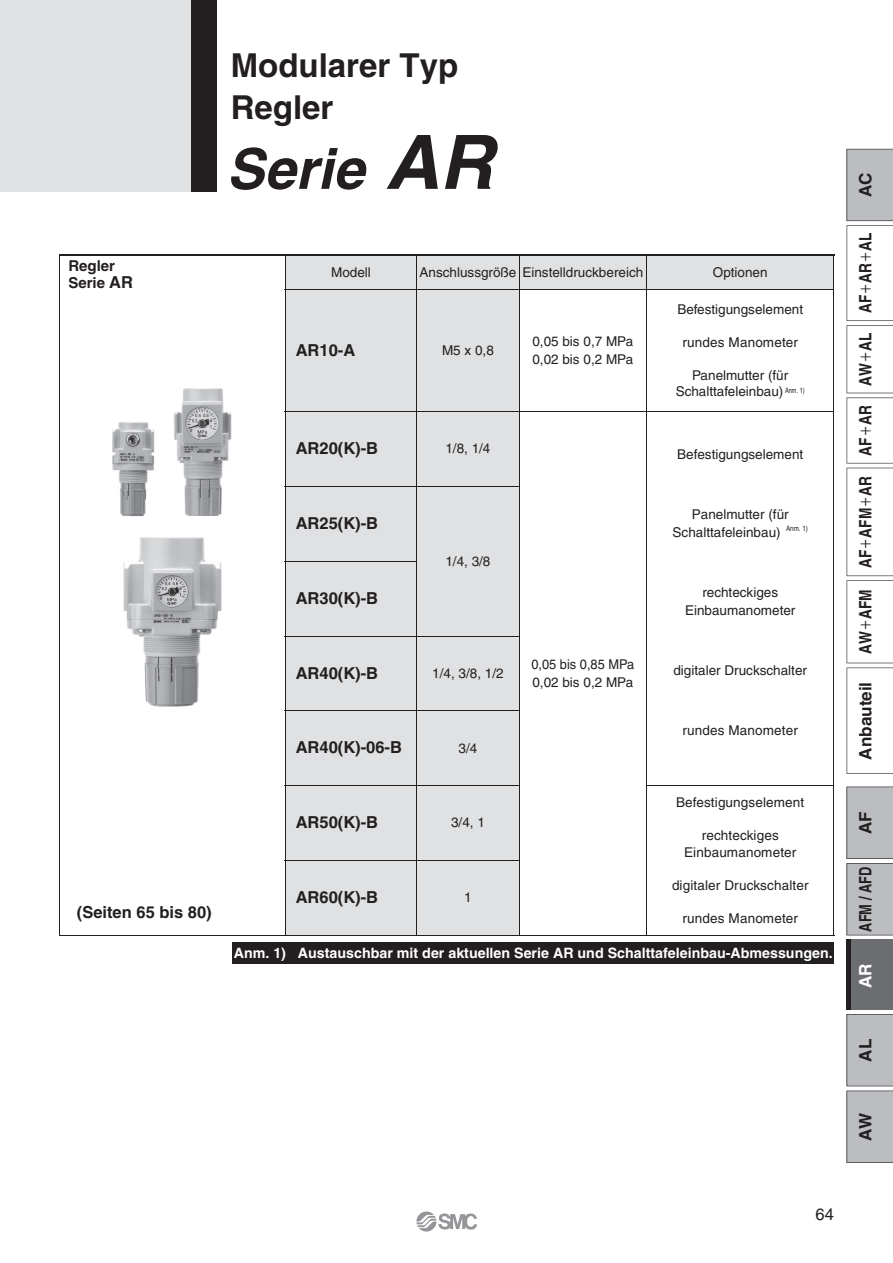
<style>
.page{position:relative;width:893px;height:1263px;background:#fff}
.page>*{position:absolute;margin:0;border:0;box-sizing:border-box;transform-origin:0 0}
.t1{font:italic 700 56.25px "Helvetica";color:#231f20}
.t2{font:700 33px/42px "Helvetica";color:#231f20}
.t3{font:700 17.1px "Helvetica";color:#231f20;scale:.8 1}
.t4{font:700 17.1px "Helvetica";color:#231f20}
.t5{font:700 17.1px "Helvetica";color:#231f20;scale:.75 1}
.t6{font:700 17.1px "Helvetica";color:#fff}
.t7{font:700 16.5px "Helvetica";color:#231f20}
.t8{font:16.5px "Helvetica";color:#231f20}
.t9{font:700 15px/17.2px "Helvetica";color:#231f20}
.t10{font:700 14.25px "Helvetica";color:#fff}
.t11{font:13.5px/18px "Helvetica";color:#231f20;text-align:center}
.t12{font:13.5px/18px "Helvetica";color:#231f20;scale:.95 1}
.s1{font-size:75px}
.s2{font-size:16.5px}
</style>
<div class="page">
<svg style="left:416px;top:1212px;width:61px;height:20px"></svg>
<img style="left:174px;top:389px;width:58px;height:127px">
<img style="left:123px;top:537px;width:99px;height:170px">
<img style="left:112px;top:422px;width:43px;height:95px">
<svg style="left:286px;top:256px;width:547px;height:679px"></svg>
<hr style="left:59px;top:935px;width:226px;height:1px;background:#231f20">
<hr style="left:285px;top:254px;width:132px;height:2px;background:#231f20">
<hr style="left:416px;top:256px;width:1px;height:34px;background:#231f20">
<hr style="left:417px;top:254px;width:102px;height:2px;background:#231f20">
<hr style="left:518px;top:256px;width:1px;height:34px;background:#231f20">
<hr style="left:646px;top:256px;width:1px;height:34px;background:#231f20">
<hr style="left:519px;top:254px;width:315px;height:2px;background:#231f20">
<hr style="left:285px;top:290px;width:132px;height:1px;background:#231f20">
<hr style="left:285px;top:411px;width:132px;height:1px;background:#231f20">
<hr style="left:416px;top:290px;width:1px;height:121px;background:#231f20">
<hr style="left:416px;top:412px;width:1px;height:74px;background:#231f20">
<hr style="left:417px;top:290px;width:102px;height:1px;background:#231f20">
<hr style="left:417px;top:411px;width:102px;height:1px;background:#231f20">
<hr style="left:285px;top:486px;width:132px;height:1px;background:#231f20">
<hr style="left:285px;top:561px;width:132px;height:1px;background:#231f20">
<hr style="left:285px;top:636px;width:132px;height:1px;background:#231f20">
<hr style="left:416px;top:637px;width:1px;height:73px;background:#231f20">
<hr style="left:285px;top:710px;width:132px;height:1px;background:#231f20">
<hr style="left:416px;top:711px;width:1px;height:74px;background:#231f20">
<hr style="left:416px;top:786px;width:1px;height:74px;background:#231f20">
<hr style="left:416px;top:861px;width:1px;height:74px;background:#231f20">
<hr style="left:417px;top:710px;width:102px;height:1px;background:#231f20">
<hr style="left:417px;top:486px;width:102px;height:1px;background:#231f20">
<hr style="left:416px;top:487px;width:1px;height:74px;background:#231f20">
<hr style="left:416px;top:562px;width:1px;height:74px;background:#231f20">
<hr style="left:417px;top:636px;width:102px;height:1px;background:#231f20">
<hr style="left:519px;top:290px;width:127px;height:1px;background:#231f20">
<hr style="left:518px;top:290px;width:1px;height:121px;background:#231f20">
<hr style="left:833px;top:256px;width:1px;height:34px;background:#231f20">
<hr style="left:285px;top:785px;width:132px;height:1px;background:#231f20">
<hr style="left:285px;top:860px;width:132px;height:1px;background:#231f20">
<hr style="left:417px;top:785px;width:102px;height:1px;background:#231f20">
<hr style="left:417px;top:860px;width:102px;height:1px;background:#231f20">
<hr style="left:646px;top:290px;width:188px;height:1px;background:#231f20">
<hr style="left:646px;top:290px;width:1px;height:121px;background:#231f20">
<hr style="left:833px;top:290px;width:1px;height:121px;background:#231f20">
<hr style="left:519px;top:411px;width:127px;height:1px;background:#231f20">
<hr style="left:518px;top:412px;width:1px;height:74px;background:#231f20">
<hr style="left:518px;top:487px;width:1px;height:149px;background:#231f20">
<hr style="left:518px;top:637px;width:1px;height:73px;background:#231f20">
<hr style="left:518px;top:711px;width:1px;height:74px;background:#231f20">
<hr style="left:518px;top:786px;width:1px;height:74px;background:#231f20">
<hr style="left:518px;top:861px;width:1px;height:74px;background:#231f20">
<hr style="left:59px;top:254px;width:226px;height:2px;background:#231f20">
<hr style="left:59px;top:256px;width:1px;height:34px;background:#231f20">
<hr style="left:285px;top:256px;width:1px;height:34px;background:#231f20">
<hr style="left:59px;top:290px;width:1px;height:122px;background:#231f20">
<hr style="left:285px;top:290px;width:1px;height:121px;background:#231f20">
<hr style="left:59px;top:412px;width:1px;height:74px;background:#231f20">
<hr style="left:285px;top:412px;width:1px;height:74px;background:#231f20">
<hr style="left:59px;top:486px;width:1px;height:75px;background:#231f20">
<hr style="left:285px;top:487px;width:1px;height:74px;background:#231f20">
<hr style="left:59px;top:561px;width:1px;height:75px;background:#231f20">
<hr style="left:285px;top:562px;width:1px;height:74px;background:#231f20">
<hr style="left:59px;top:636px;width:1px;height:75px;background:#231f20">
<hr style="left:285px;top:637px;width:1px;height:73px;background:#231f20">
<hr style="left:59px;top:711px;width:1px;height:75px;background:#231f20">
<hr style="left:285px;top:711px;width:1px;height:74px;background:#231f20">
<hr style="left:59px;top:786px;width:1px;height:75px;background:#231f20">
<hr style="left:285px;top:786px;width:1px;height:74px;background:#231f20">
<hr style="left:59px;top:861px;width:1px;height:74px;background:#231f20">
<hr style="left:285px;top:861px;width:1px;height:74px;background:#231f20">
<hr style="left:646px;top:411px;width:188px;height:1px;background:#231f20">
<hr style="left:646px;top:412px;width:1px;height:74px;background:#231f20">
<hr style="left:833px;top:412px;width:1px;height:74px;background:#231f20">
<hr style="left:646px;top:486px;width:1px;height:75px;background:#231f20">
<hr style="left:833px;top:486px;width:1px;height:75px;background:#231f20">
<hr style="left:646px;top:561px;width:1px;height:75px;background:#231f20">
<hr style="left:833px;top:561px;width:1px;height:75px;background:#231f20">
<hr style="left:646px;top:636px;width:1px;height:75px;background:#231f20">
<hr style="left:833px;top:636px;width:1px;height:75px;background:#231f20">
<hr style="left:646px;top:711px;width:1px;height:74px;background:#231f20">
<hr style="left:833px;top:711px;width:1px;height:74px;background:#231f20">
<hr style="left:646px;top:785px;width:188px;height:1px;background:#231f20">
<hr style="left:646px;top:786px;width:1px;height:75px;background:#231f20">
<hr style="left:833px;top:786px;width:1px;height:75px;background:#231f20">
<hr style="left:646px;top:861px;width:1px;height:74px;background:#231f20">
<hr style="left:833px;top:861px;width:1px;height:74px;background:#231f20">
<hr style="left:519px;top:935px;width:315px;height:1px;background:#231f20">
<hr style="left:285px;top:935px;width:234px;height:1px;background:#231f20">
<div style="left:232px;top:942px;width:601px;height:22px;background:#231f20"></div>
<div style="left:0;top:0;width:191px;height:191px;background:#e0e1e3"></div>
<div style="left:191px;top:0;width:26px;height:191px;background:#231f20"></div>
<svg style="left:846px;top:787px;width:46px;height:148px"></svg>
<div style="left:846px;top:940px;width:46px;height:70px;background:#6c6d70"></div>
<hr style="left:846px;top:940px;width:4px;height:70px;background:#231f20">
<svg style="left:846px;top:1014px;width:46px;height:149px"></svg>
<svg style="left:846px;top:149px;width:46px;height:625px"></svg>
<h2 class="t2" style="left:231px;top:48px;width:229px">Modularer Typ<br>Regler</h2>
<h1 class="t1" style="left:226px;top:149px;width:268px">Serie <span class="s1">AR</span></h1>
<p class="t9" style="left:68px;top:259px;width:66px">Regler<br>Serie <span class="s2">AR</span></p>
<p class="t7" style="left:77px;top:906px;width:136px">(Seiten 65 bis 80)</p>
<p class="t11" style="left:331px;top:265px;width:41px">Modell</p>
<p class="t11" style="left:419px;top:265px;width:225px">Anschlussgröße Einstelldruckbereich</p>
<p class="t11" style="left:712px;top:265px;width:56px">Optionen</p>
<p class="t7" style="left:296px;top:344px;width:61px">AR10-A</p>
<p class="t11" style="left:442px;top:343px;width:53px">M5 x 0,8</p>
<p class="t11" style="left:532px;top:334px;width:102px;text-align:left">0,05 bis 0,7 MPa<br>0,02 bis 0,2 MPa</p>
<p class="t7" style="left:296px;top:442px;width:84px">AR20(K)-B</p>
<p class="t11" style="left:445px;top:441px;width:47px">1/8, 1/4</p>
<p class="t7" style="left:296px;top:517px;width:84px">AR25(K)-B</p>
<p class="t7" style="left:296px;top:592px;width:84px">AR30(K)-B</p>
<p class="t11" style="left:445px;top:554px;width:47px">1/4, 3/8</p>
<p class="t7" style="left:296px;top:667px;width:84px">AR40(K)-B</p>
<p class="t11" style="left:432px;top:666px;width:73px">1/4, 3/8, 1/2</p>
<p class="t7" style="left:296px;top:742px;width:108px">AR40(K)-06-B</p>
<p class="t11" style="left:458px;top:740px;width:20px">3/4</p>
<p class="t7" style="left:296px;top:817px;width:84px">AR50(K)-B</p>
<p class="t11" style="left:451px;top:815px;width:35px">3/4, 1</p>
<p class="t7" style="left:296px;top:892px;width:84px">AR60(K)-B</p>
<p class="t11" style="left:464px;top:890px;width:9px">1</p>
<p class="t12" style="left:531px;top:657px;width:110px">0,05 bis 0,85 MPa<br>0,02 bis 0,2 MPa</p>
<p class="t11" style="left:677px;top:302px;width:127px">Befestigungselement</p>
<p class="t11" style="left:682px;top:335px;width:117px">rundes Manometer</p>
<p class="t11" style="left:675px;top:368px;width:131px;line-height:16.5px">Panelmutter (für<br>Schalttafeleinbau) <sup>Anm.</sup> <sup>1)</sup></p>
<p class="t11" style="left:677px;top:447px;width:128px">Befestigungselement</p>
<p class="t11" style="left:672px;top:507px;width:137px">Panelmutter (für<br>Schalttafeleinbau) <sup>Anm.</sup> <sup>1)</sup></p>
<p class="t11" style="left:685px;top:585px;width:112px">rechteckiges<br>Einbaumanometer</p>
<p class="t11" style="left:673px;top:663px;width:135px">digitaler Druckschalter</p>
<p class="t11" style="left:682px;top:723px;width:117px">rundes Manometer</p>
<p class="t11" style="left:676px;top:795px;width:130px">Befestigungselement</p>
<p class="t11" style="left:684px;top:829px;width:114px;line-height:16.5px">rechteckiges<br>Einbaumanometer</p>
<p class="t11" style="left:672px;top:878px;width:138px">digitaler Druckschalter</p>
<p class="t11" style="left:682px;top:911px;width:117px">rundes Manometer</p>
<p class="t10" style="left:234px;top:948px;width:600px">Anm. 1) Austauschbar mit der aktuellen Serie AR und Schalttafeleinbau-Abmessungen.</p>
<p class="t4" style="left:859px;top:197px;width:26px;rotate:-90deg">AC</p>
<p class="t3" style="left:859px;top:313px;width:102px;rotate:-90deg">AF AR AL</p>
<p class="t3" style="left:859px;top:386px;width:68px;rotate:-90deg">AW AL</p>
<p class="t3" style="left:859px;top:456px;width:64px;rotate:-90deg">AF AR</p>
<p class="t3" style="left:859px;top:568px;width:116px;rotate:-90deg">AF AFM AR</p>
<p class="t3" style="left:859px;top:654px;width:82px;rotate:-90deg">AW AFM</p>
<p class="t4" style="left:859px;top:760px;width:79px;rotate:-90deg">Anbauteil</p>
<p class="t4" style="left:859px;top:834px;width:24px;rotate:-90deg">AF</p>
<p class="t5" style="left:859px;top:932px;width:88px;rotate:-90deg">AFM / AFD</p>
<p class="t6" style="left:859px;top:988px;width:26px;rotate:-90deg">AR</p>
<p class="t4" style="left:859px;top:1062px;width:24px;rotate:-90deg">AL</p>
<p class="t4" style="left:859px;top:1141px;width:30px;rotate:-90deg">AW</p>
<p class="t8" style="left:815px;top:1209px;width:20px">64</p>
</div>
